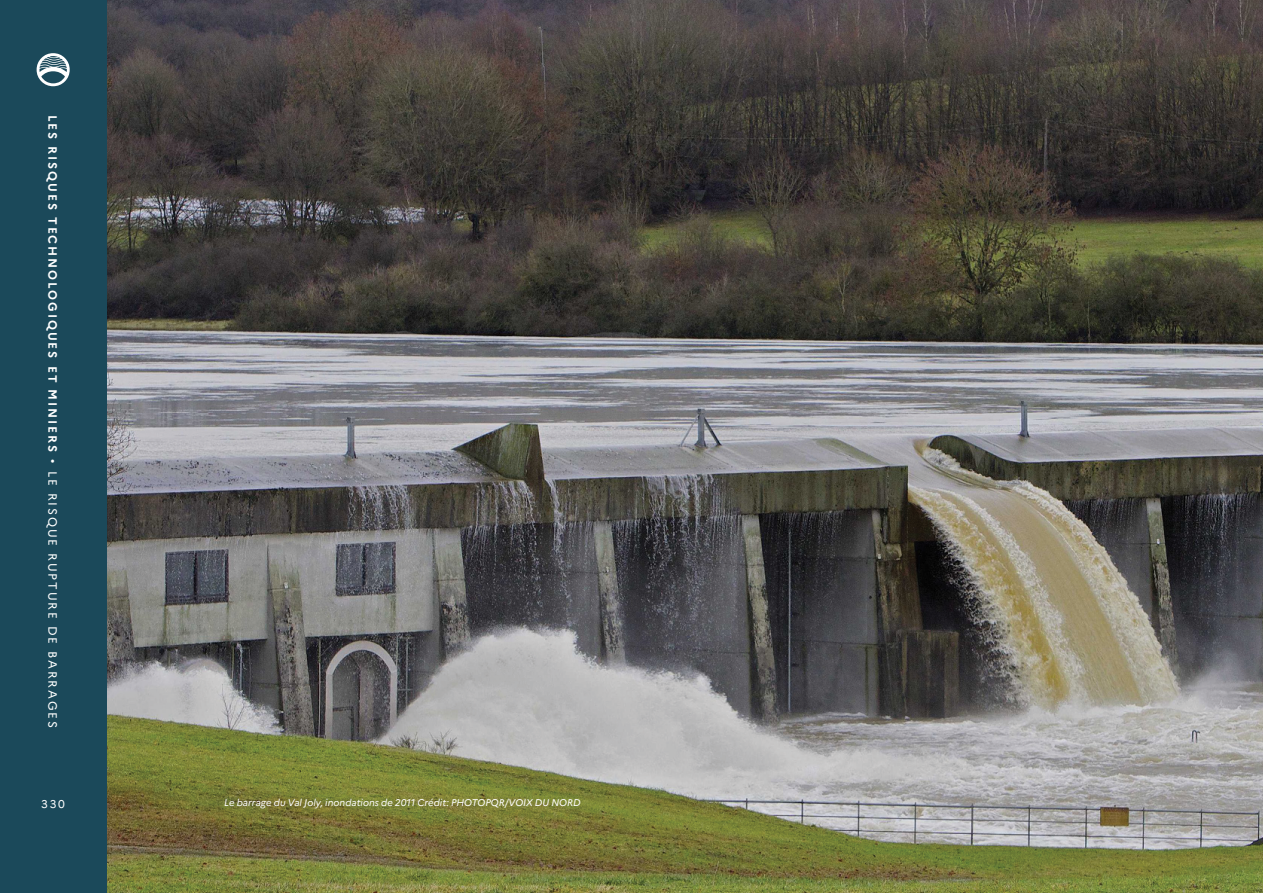
<style>
.page{position:relative;width:1263px;height:893px;background:#fff}
.page>*{position:absolute;margin:0;border:0;box-sizing:border-box;transform-origin:0 0}
.t1{font:700 12px "Marianne";letter-spacing:.16em;color:#fff}
.t2{font:11.25px "Marianne";color:#fff}
.t3{font:italic 9.75px "Marianne";color:#fff}
.s1{font-weight:400}
</style>
<div class="page">
<img style="left:106px;top:0;width:1157px;height:893px">
<div style="left:0;top:0;width:106px;height:893px;background:#1b495a"></div>
<svg style="left:37px;top:53px;width:33px;height:33px"></svg>
<p class="t1" style="left:62px;top:115px;width:615px;rotate:90deg">LES RISQUES TECHNOLOGIQUES ET MINIERS <span class="s1">• LE RISQUE RUPTURE DE BARRAGES</span></p>
<p class="t2" style="left:41px;top:795px;width:25px">330</p>
<p class="t3" style="left:224px;top:795px;width:358px">Le barrage du Val Joly, inondations de 2011 Crédit: PHOTOPQR/VOIX DU NORD</p>
</div>
